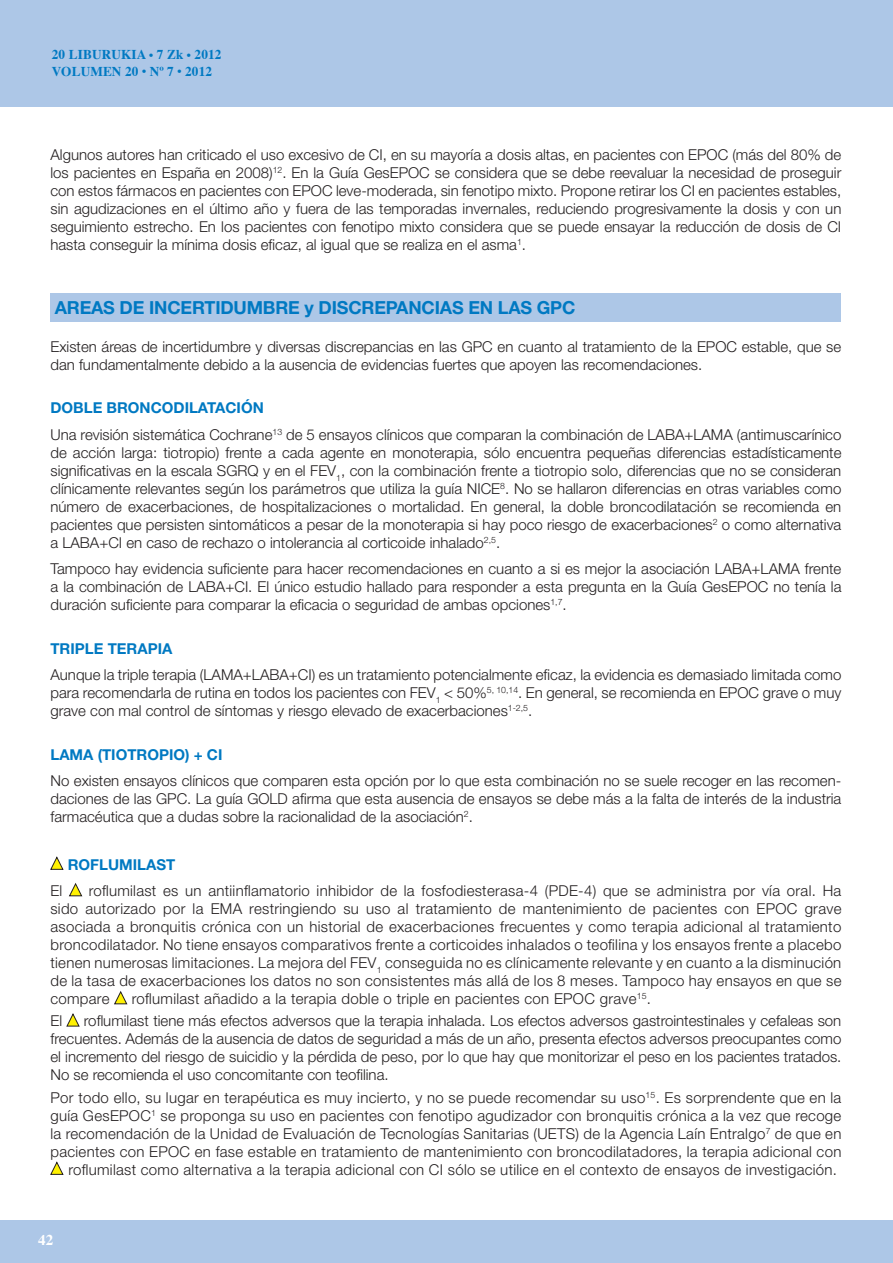
<style>
.page{position:relative;width:893px;height:1263px;background:#fff}
.page>*{position:absolute;margin:0;border:0;box-sizing:border-box;transform-origin:0 0}
.t1{font:700 18px "Helvetica Neue LT Std";letter-spacing:-.01em;color:#0079c2}
.t2{font:300 15px/18px "Helvetica Neue";color:#231f20;text-align:justify}
.t3{font:300 15px/18px "Helvetica Neue";letter-spacing:.02em;color:#231f20;text-align:right}
.t4{font:700 15px "Helvetica Neue";color:#0079c2}
.t5{font:700 15px "Times";color:#fff}
.t6{font:700 13.5px/16.2px "Times";letter-spacing:.01em;color:#0079c2}
.s1{font-size:12px}
.s2{font-weight:700;color:#0079c2}
</style>
<div class="page">
<div style="left:0;top:0;width:893px;height:106px;background:#adc7e7"></div>
<div style="left:0;top:1220px;width:893px;height:43px;background:#adc7e7"></div>
<div style="left:50px;top:293px;width:791px;height:28px;background:#adc7e7"></div>
<svg style="left:50px;top:856px;width:14px;height:14px"></svg>
<svg style="left:69px;top:883px;width:13px;height:13px"></svg>
<svg style="left:114px;top:991px;width:13px;height:13px"></svg>
<svg style="left:66px;top:1013px;width:14px;height:14px"></svg>
<svg style="left:50px;top:1161px;width:14px;height:14px"></svg>
<p class="t6" style="left:52px;top:45px;width:171px">20 LIBURUKIA <span class="s1">•</span> 7 Zk <span class="s1">•</span> 2012<br>VOLUMEN 20 <span class="s1">•</span> Nº 7 <span class="s1">•</span> 2012</p>
<p class="t2" style="left:50px;top:146px;width:792px">Algunos autores han criticado el uso excesivo de CI, en su mayoría a dosis altas, en pacientes con EPOC (más del 80% de los pacientes en España en 2008)<sup>12</sup>. En la Guía GesEPOC se considera que se debe reevaluar la necesidad de proseguir con estos fármacos en pacientes con EPOC leve-moderada, sin fenotipo mixto. Propone retirar los CI en pacientes estables, sin agudizaciones en el último año y fuera de las temporadas invernales, reduciendo progresivamente la dosis y con un seguimiento estrecho. En los pacientes con fenotipo mixto considera que se puede ensayar la reducción de dosis de CI hasta conseguir la mínima dosis eficaz, al igual que se realiza en el asma<sup>1</sup>.</p>
<p class="t1" style="left:55px;top:296px;width:14px">AREA</p>
<p class="t1" style="left:103px;top:296px;width:58px">S DE INCER</p>
<p class="t1" style="left:205px;top:296px;width:157px">TIDUMBRE y DISCRE</p>
<p class="t1" style="left:386px;top:296px;width:23px">PANCIA</p>
<p class="t1" style="left:452px;top:296px;width:124px">S EN LAS GPC</p>
<p class="t2" style="left:50px;top:337px;width:792px">Existen áreas de incertidumbre y diversas discrepancias en las GPC en cuanto al tratamiento de la EPOC estable, que se dan fundamentalmente debido a la ausencia de evidencias fuertes que apoyen las recomendaciones.</p>
<p class="t2" style="left:50px;top:394px;width:792px;line-height:26.5px"><span class="s2">DOBLE BRONCODILATACIÓN<br></span>Una revisión sistemática Cochrane<sup>13</sup> de 5 ensayos clínicos que comparan la combinación de LABA+LAMA (antimuscarínico</p>
<p class="t2" style="left:50px;top:443px;width:792px">de acción larga: tiotropio) frente a cada agente en monoterapia, sólo encuentra pequeñas diferencias estadísticamente significativas en la escala SGRQ y en el FEV<sub>1</sub>, con la combinación frente a tiotropio solo, diferencias que no se consideran clínicamente relevantes según los parámetros que utiliza la guía NICE<sup>8</sup>. No se hallaron diferencias en otras variables como número de exacerbaciones, de hospitalizaciones o mortalidad. En general, la doble broncodilatación se recomienda en pacientes que persisten sintomáticos a pesar de la monoterapia si hay poco riesgo de exacerbaciones<sup>2</sup> o como alternativa a LABA+CI en caso de rechazo o intolerancia al corticoide inhalado<sup>2,5</sup>.</p>
<p class="t2" style="left:50px;top:560px;width:792px">Tampoco hay evidencia suficiente para hacer recomendaciones en cuanto a si es mejor la asociación LABA+LAMA frente a la combinación de LABA+CI. El único estudio hallado para responder a esta pregunta en la Guía GesEPOC no tenía la duración suficiente para comparar la eficacia o seguridad de ambas opciones<sup>1,7</sup>.</p>
<p class="t4" style="left:50px;top:639px;width:123px">TRIPLE TERAPIA</p>
<p class="t2" style="left:50px;top:666px;width:792px">Aunque la triple terapia (LAMA+LABA+CI) es un tratamiento potencialmente eficaz, la evidencia es demasiado limitada como para recomendarla de rutina en todos los pacientes con FEV<sub>1</sub> &lt; 50%<sup>5,</sup> <sup>10,14</sup>. En general, se recomienda en EPOC grave o muy grave con mal control de síntomas y riesgo elevado de exacerbaciones<sup>1-2,5</sup>.</p>
<p class="t4" style="left:50px;top:745px;width:62px">LAMA (TIOTROPIO</p>
<p class="t4" style="left:185px;top:745px;width:39px">) + CI</p>
<p class="t2" style="left:50px;top:772px;width:792px">No existen ensayos clínicos que comparen esta opción por lo que esta combinación no se suele recoger en las recomen&shy;daciones de las GPC. La guía GOLD afirma que esta ausencia de ensayos se debe más a la falta de interés de la industria farmacéutica que a dudas sobre la racionalidad de la asociación<sup>2</sup>.</p>
<p class="t4" style="left:68px;top:855px;width:11px">ROFLUMILAST</p>
<p class="t2" style="left:50px;top:881px;width:13px">El</p>
<p class="t2" style="left:50px;top:881px;width:792px;text-indent:38px">roflumilast es un antiinflamatorio inhibidor de la fosfodiesterasa-4 (PDE-4) que se administra por vía oral. Ha sido autorizado por la EMA restringiendo su uso al tratamiento de mantenimiento de pacientes con EPOC grave asociada a bronquitis crónica con un historial de exacerbaciones frecuentes y como terapia adicional al tratamiento broncodilatador. No tiene ensayos comparativos frente a corticoides inhalados o teofilina y los ensayos frente a placebo tienen numerosas limitaciones. La mejora del FEV<sub>1</sub> conseguida no es clínicamente relevante y en cuanto a la disminución de la tasa de exacerbaciones los datos no son consistentes más allá de los 8 meses. Tampoco hay ensayos en que se compare</p>
<p class="t3" style="left:132px;top:989px;width:521px">roflumilast añadido a la terapia doble o triple en pacientes con EPOC grave<sup>15</sup>.</p>
<p class="t2" style="left:50px;top:1012px;width:792px;text-indent:33px">roflumilast tiene más efectos adversos que la terapia inhalada. Los efectos adversos gastrointestinales y cefaleas son frecuentes. Además de la ausencia de datos de seguridad a más de un año, presenta efectos adversos preocupantes como el incremento del riesgo de suicidio y la pérdida de peso, por lo que hay que monitorizar el peso en los pacientes tratados.<br>No se recomienda el uso concomitante con teofilina.</p>
<p class="t3" style="left:50px;top:1088px;width:792px">Por todo ello, su lugar en terapéutica es muy incierto, y no se puede recomendar su uso<sup>15</sup>. Es sorprendente que en la guía GesEPOC<sup>1</sup> se proponga su uso en pacientes con fenotipo agudizador con bronquitis crónica a la vez que recoge la recomendación de la Unidad de Evaluación de Tecnologías Sanitarias (UETS) de la Agencia Laín Entralgo<sup>7</sup> de que en pacientes con EPOC en fase estable en tratamiento de mantenimiento con broncodilatadores, la terapia adicional con roflumilast como alternativa a la terapia adicional con CI sólo se utilice en el contexto de ensayos de investigación.</p>
<p class="t2" style="left:50px;top:1012px;width:13px">El</p>
<p class="t5" style="left:38px;top:1226px;width:17px">42</p>
</div>
